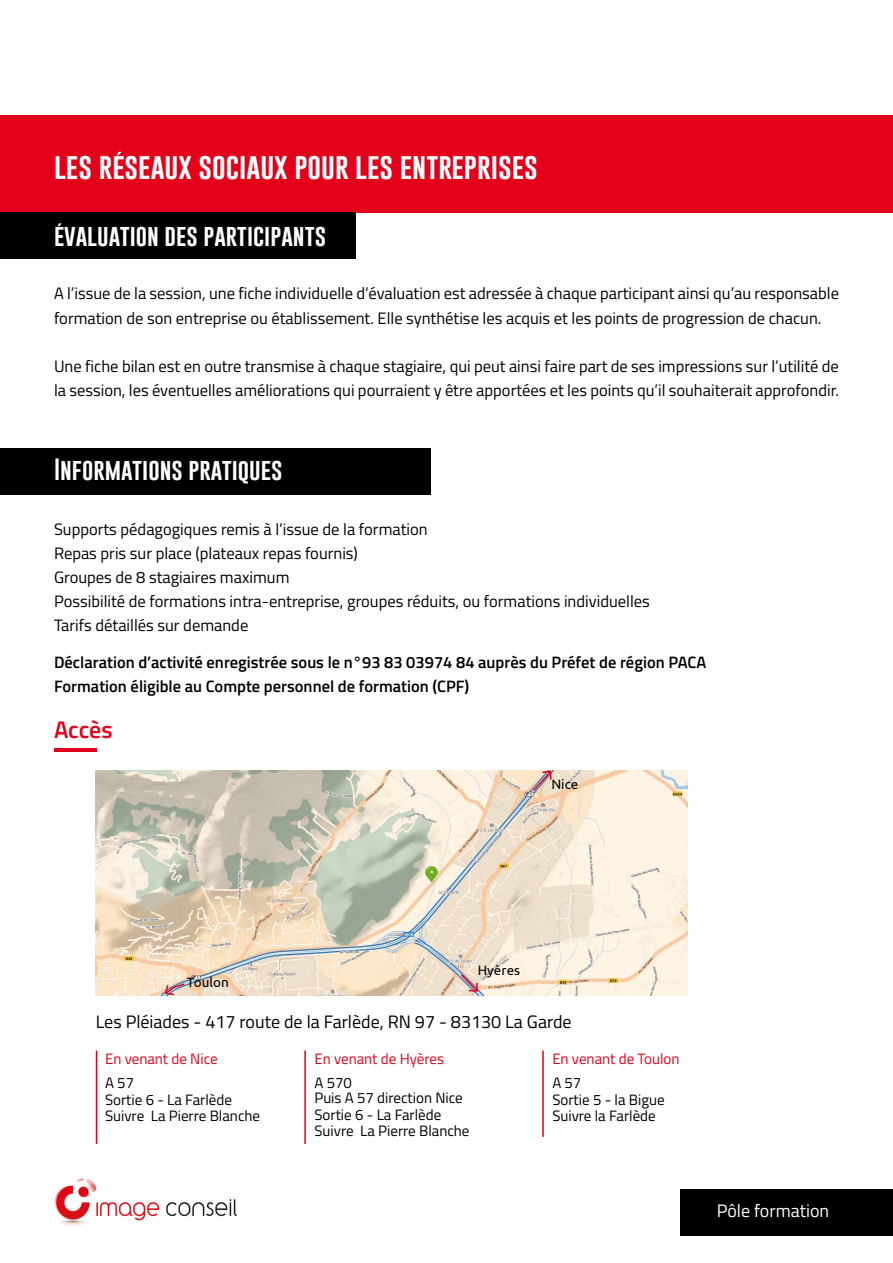
<style>
.page{position:relative;width:893px;height:1263px;background:#fff}
.page>*{position:absolute;margin:0;border:0;box-sizing:border-box;transform-origin:0 0}
.t1{font:27px "Gobold";color:#fff}
.t2{font:600 24px "Titillium Web";letter-spacing:-.005em;color:#e2001a}
.t3{font:22.5px "Gobold";color:#fff}
.t4{font:18px "Titillium Web";color:#000}
.t5{font:18px "Titillium Web";color:#fff}
.t6{font:16.5px/24px "Titillium Web";color:#000}
.t7{font:600 16.5px/24px "Titillium Web";color:#000}
.t8{font:15px/16.5px "Titillium Web";color:#000}
.t9{font:15px "Titillium Web";color:#e2001a}
.t10{font:13.5px "Ubuntu";color:#000}
</style>
<div class="page">
<div style="left:0;top:115px;width:893px;height:98px;background:#e2001a"></div>
<div style="left:0;top:213px;width:355px;height:46px;background:#000"></div>
<div style="left:0;top:449px;width:431px;height:46px;background:#000"></div>
<div style="left:680px;top:1189px;width:213px;height:46px;background:#000"></div>
<img style="left:55px;top:1178px;width:182px;height:48px">
<hr style="left:54px;top:748px;width:43px;height:4px;background:#e2001a">
<img style="left:96px;top:771px;width:591px;height:224px">
<svg style="left:531px;top:770px;width:22px;height:23px"></svg>
<svg style="left:459px;top:973px;width:20px;height:20px"></svg>
<hr style="left:304px;top:1050px;width:2px;height:94px;background:#e2001a">
<hr style="left:542px;top:1050px;width:2px;height:87px;background:#e2001a">
<hr style="left:96px;top:1050px;width:1px;height:94px;background:#e2001a">
<svg style="left:164px;top:983px;width:22px;height:13px"></svg>
<h1 class="t1" style="left:54px;top:149px;width:485px">les réseaux sociaux pour les entreprises</h1>
<h3 class="t3" style="left:54px;top:221px;width:274px">évaluation des participants</h3>
<p class="t6" style="left:54px;top:281px;width:786px">A l’issue de la session, une fiche individuelle d’évaluation est adressée à chaque participant ainsi qu’au responsable formation de son entreprise ou établissement. Elle synthétise les acquis et les points de progression de chacun.</p>
<p class="t6" style="left:54px;top:353px;width:787px">Une fiche bilan est en outre transmise à chaque stagiaire, qui peut ainsi faire part de ses impressions sur l’utilité de la session, les éventuelles améliorations qui pourraient y être apportées et les points qu’il souhaiterait approfondir.</p>
<h3 class="t3" style="left:54px;top:455px;width:230px">Informations pratiques</h3>
<p class="t6" style="left:54px;top:517px;width:597px">Supports pédagogiques remis à l’issue de la formation<br>Repas pris sur place (plateaux repas fournis)<br>Groupes de 8 stagiaires maximum<br>Possibilité de formations intra-entreprise, groupes réduits, ou formations individuelles Tarifs détaillés sur demande</p>
<p class="t7" style="left:54px;top:649px;width:654px">Déclaration d’activité enregistrée sous le n°93 83 03974 84 auprès du Préfet de région PACA<br>Formation éligible au Compte personnel de formation (CPF)</p>
<h2 class="t2" style="left:54px;top:712px;width:60px">Accès</h2>
<p class="t10" style="left:187px;top:974px;width:43px">Toulon</p>
<p class="t10" style="left:551px;top:775px;width:29px">Nice</p>
<p class="t10" style="left:478px;top:962px;width:44px">Hyères</p>
<p class="t4" style="left:96px;top:1009px;width:477px">Les Pléiades - 417 route de la Farlède, RN 97 - 83130 La Garde</p>
<p class="t9" style="left:105px;top:1048px;width:114px">En venant de Nice</p>
<p class="t8" style="left:105px;top:1074px;width:157px">A 57<br>Sortie 6 - La Farlède<br>Suivre La Pierre Blanche</p>
<p class="t9" style="left:314px;top:1048px;width:131px">En venant de Hyères</p>
<p class="t8" style="left:314px;top:1075px;width:150px;line-height:15px">A 570<br>Puis A 57 direction Nice</p>
<p class="t8" style="left:314px;top:1105px;width:157px">Sortie 6 - La Farlède<br>Suivre La Pierre Blanche</p>
<p class="t9" style="left:552px;top:1048px;width:129px">En venant de Toulon</p>
<p class="t8" style="left:552px;top:1074px;width:114px">A 57<br>Sortie 5 - la Bigue<br>Suivre la Farlède</p>
<p class="t5" style="left:717px;top:1198px;width:114px">Pôle formation</p>
</div>
